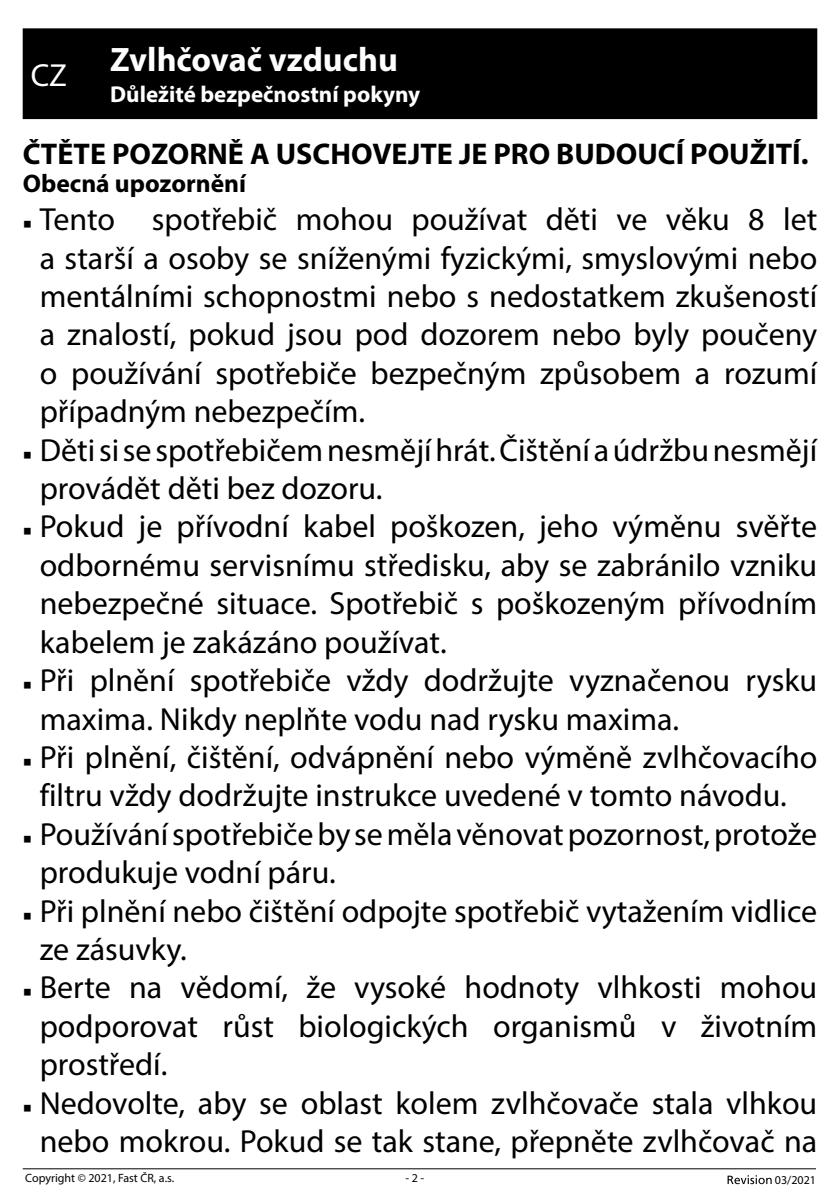
<style>
.page{position:relative;width:840px;height:1191px;background:#fff}
.page>*{position:absolute;margin:0;border:0;box-sizing:border-box;transform-origin:0 0}
.t1{font:700 34px "Myriad Pro";color:#fff}
.t2{font:32px/38.4px "Myriad Pro";color:#000}
.t3{font:32px "Myriad Pro";color:#fff}
.t4{font:700 30px "Myriad Pro";color:#000}
.t5{font:700 25.4px "Myriad Pro";color:#000}
.t6{font:700 23px "Myriad Pro";color:#fff}
.t7{font:12px "Myriad Pro";color:#000}
.s1{font-family:"Minion Pro";font-size:23px}
</style>
<div class="page">
<svg style="left:727px;top:1175px;width:44px;height:9px"></svg>
<hr style="left:23px;top:1168px;width:792px;height:1px;background:#000">
<div style="left:23px;top:28px;width:793px;height:91px;background:#000"></div>
<p class="t1" style="left:110px;top:37px;width:289px">Zvlhčovač vzduchu</p>
<p class="t6" style="left:110px;top:79px;width:311px">Důležité bezpečnostní pokyny</p>
<p class="t4" style="left:23px;top:134px;width:786px">ČTĚTE POZORNĚ A USCHOVEJTE JE PRO BUDOUCÍ POUŽITÍ.</p>
<p class="t5" style="left:23px;top:167px;width:225px">Obecná upozornění</p>
<p class="t2" style="left:40px;top:200px;width:778px;text-align:justify;text-indent:-17px"><span class="s1">■</span> Tento spotřebič mohou používat děti ve věku 8 let a starší a osoby se sníženými fyzickými, smyslovými nebo mentálními schopnostmi nebo s nedostatkem zkušeností a znalostí, pokud jsou pod dozorem nebo byly poučeny o používání spotřebiče bezpečným způsobem a rozumí případným nebezpečím.</p>
<p class="t2" style="left:40px;top:430px;width:778px;text-indent:-17px"><span class="s1">■</span> Děti si se spotřebičem nesmějí hrát. Čištění a údržbu nesmějí provádět děti bez dozoru.</p>
<p class="t2" style="left:40px;top:507px;width:778px;text-align:justify;text-indent:-17px"><span class="s1">■</span> Pokud je přívodní kabel poškozen, jeho výměnu svěřte odbornému servisnímu středisku, aby se zabránilo vzniku nebezpečné situace. Spotřebič s poškozeným přívodním kabelem je zakázáno používat.</p>
<p class="t2" style="left:40px;top:660px;width:778px;text-indent:-17px"><span class="s1">■</span> Při plnění spotřebiče vždy dodržujte vyznačenou rysku maxima. Nikdy neplňte vodu nad rysku maxima.</p>
<p class="t2" style="left:23px;top:737px;width:795px;text-align:center"><span class="s1">■</span> Při plnění, čištění, odvápnění nebo výměně zvlhčovacího filtru vždy dodržujte instrukce uvedené v tomto návodu.</p>
<p class="t2" style="left:40px;top:814px;width:778px;text-indent:-17px"><span class="s1">■</span> Používání spotřebiče by se měla věnovat pozornost, protože produkuje vodní páru.</p>
<p class="t2" style="left:40px;top:891px;width:778px;text-indent:-17px"><span class="s1">■</span> Při plnění nebo čištění odpojte spotřebič vytažením vidlice ze zásuvky.</p>
<p class="t2" style="left:40px;top:968px;width:778px;text-align:justify;text-indent:-17px"><span class="s1">■</span> Berte na vědomí, že vysoké hodnoty vlhkosti mohou podporovat růst biologických organismů v životním prostředí.</p>
<p class="t2" style="left:23px;top:1083px;width:795px;text-align:center"><span class="s1">■</span> Nedovolte, aby se oblast kolem zvlhčovače stala vlhkou nebo mokrou. Pokud se tak stane, přepněte zvlhčovač na</p>
<p class="t3" style="left:31px;top:55px;width:38px">CZ</p>
<p class="t7" style="left:25px;top:1170px;width:150px">Copyright © 2021, Fast ČR, a.s.</p>
<p class="t7" style="left:405px;top:1170px;width:20px">- 2 -</p>
<p class="t7" style="left:774px;top:1172px;width:43px">03/2021</p>
</div>
